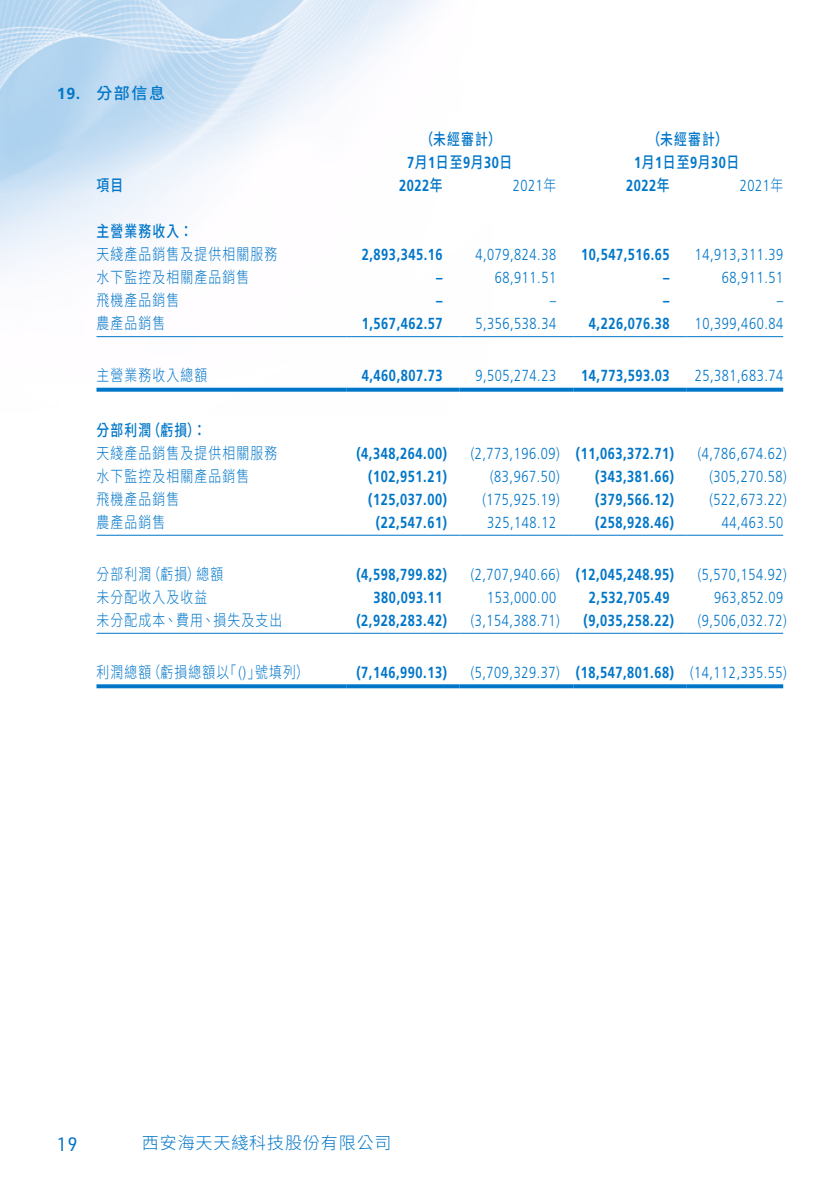
<style>
.page{position:relative;width:840px;height:1191px;background:#fff}
.page>*{position:absolute;margin:0;border:0;box-sizing:border-box;transform-origin:0 0}
.t1{font:19px "URWDIN";color:#0076c8}
.t2{font:300 17px "Source Han Sans TC";letter-spacing:.05em;color:#0076c8}
.Notes{font:300 16px "Frutiger LT Std";letter-spacing:.045em;color:#0076c8;scale:.8 1}
.Notes-2{font:700 16px "Frutiger LT Std";letter-spacing:.045em;color:#0076c8;scale:.8 1}
.Notes-3{font:300 16px "Source Han Sans TC";letter-spacing:.095em;color:#0076c8;scale:.8 1}
.Notes-4{font:500 16px "Source Han Sans TC";letter-spacing:.095em;color:#0076c8;scale:.8 1}
.Notes_HD1{font:500 16px "Source Han Sans TC";color:#0076c8}
.Notes_HD1-2{font:700 16px "Frutiger LT Std";color:#0076c8}
.s1{font-family:"Frutiger LT Std"}
.s2{font-family:"Frutiger LT Std";font-weight:700}
.s3{font-family:"Source Han Sans TC";font-weight:500}
.s4{font-family:"Source Han Sans TC"}
</style>
<div class="page">
<img style="left:0;top:0;width:784px;height:689px">
<hr style="left:96px;top:336px;width:250px;height:1px;background:#0076c8">
<hr style="left:346px;top:336px;width:113px;height:1px;background:#0076c8">
<hr style="left:459px;top:336px;width:114px;height:1px;background:#0076c8">
<hr style="left:573px;top:336px;width:113px;height:1px;background:#0076c8">
<hr style="left:686px;top:336px;width:96px;height:1px;background:#0076c8">
<svg style="left:96px;top:388px;width:250px;height:4px"></svg>
<svg style="left:346px;top:388px;width:113px;height:4px"></svg>
<svg style="left:459px;top:388px;width:114px;height:4px"></svg>
<svg style="left:573px;top:388px;width:113px;height:4px"></svg>
<svg style="left:686px;top:388px;width:96px;height:4px"></svg>
<hr style="left:96px;top:535px;width:250px;height:1px;background:#0076c8">
<hr style="left:346px;top:535px;width:113px;height:1px;background:#0076c8">
<hr style="left:459px;top:535px;width:114px;height:1px;background:#0076c8">
<hr style="left:573px;top:535px;width:113px;height:1px;background:#0076c8">
<hr style="left:686px;top:535px;width:96px;height:1px;background:#0076c8">
<hr style="left:96px;top:633px;width:250px;height:1px;background:#0076c8">
<hr style="left:346px;top:633px;width:113px;height:1px;background:#0076c8">
<hr style="left:459px;top:633px;width:114px;height:1px;background:#0076c8">
<hr style="left:573px;top:633px;width:113px;height:1px;background:#0076c8">
<hr style="left:686px;top:633px;width:96px;height:1px;background:#0076c8">
<svg style="left:96px;top:684px;width:250px;height:4px"></svg>
<svg style="left:346px;top:684px;width:113px;height:4px"></svg>
<svg style="left:459px;top:684px;width:114px;height:4px"></svg>
<svg style="left:573px;top:684px;width:113px;height:4px"></svg>
<svg style="left:686px;top:684px;width:96px;height:4px"></svg>
<p class="Notes_HD1-2" style="left:57px;top:84px;width:25px">19.</p>
<p class="Notes_HD1" style="left:96px;top:84px;width:70px">分部信息</p>
<p class="Notes-4" style="left:96px;top:176px;width:35px">項目</p>
<p class="Notes-4" style="left:96px;top:222px;width:122px">主營業務收入：</p>
<p class="Notes-3" style="left:96px;top:245px;width:227px">天綫產品銷售及提供相關服務</p>
<p class="Notes-3" style="left:96px;top:268px;width:192px">水下監控及相關產品銷售</p>
<p class="Notes-3" style="left:96px;top:291px;width:105px">飛機產品銷售</p>
<p class="Notes-3" style="left:96px;top:314px;width:87px">農產品銷售</p>
<p class="Notes-3" style="left:96px;top:366px;width:140px">主營業務收入總額</p>
<p class="Notes-4" style="left:147px;top:421px;width:74px">（虧損：(</p>
<p class="Notes-4" style="left:96px;top:421px;width:70px">分部利潤</p>
<p class="Notes-3" style="left:96px;top:444px;width:227px">天綫產品銷售及提供相關服務</p>
<p class="Notes-3" style="left:96px;top:467px;width:192px">水下監控及相關產品銷售</p>
<p class="Notes-3" style="left:96px;top:490px;width:105px">飛機產品銷售</p>
<p class="Notes-3" style="left:96px;top:513px;width:87px">農產品銷售</p>
<p class="Notes-3" style="left:147px;top:565px;width:67px">（虧損）</p>
<p class="Notes-3" style="left:196px;top:565px;width:35px">總額</p>
<p class="Notes-3" style="left:96px;top:565px;width:70px">分部利潤</p>
<p class="Notes-3" style="left:96px;top:588px;width:140px">未分配收入及收益</p>
<p class="Notes-3" style="left:96px;top:611px;width:234px">未分配成本、費用、損失及支出</p>
<p class="Notes-3" style="left:147px;top:663px;width:104px">（虧損總額以</p>
<p class="Notes-3" style="left:255px;top:663px;width:69px">號填列(</p>
<p class="Notes-3" style="left:223px;top:663px;width:48px">「<span class="s1">()</span>」</p>
<p class="Notes-3" style="left:96px;top:663px;width:70px">利潤總額</p>
<p class="Notes-4" style="left:420px;top:130px;width:102px">（未經審計）</p>
<p class="Notes-4" style="left:647px;top:130px;width:102px">（未經審計(</p>
<p class="Notes-4" style="left:407px;top:153px;width:133px">月<span class="s2">7 1</span>日至 月<span class="s2">9 30</span>日</p>
<p class="Notes-4" style="left:633px;top:153px;width:133px">月<span class="s2">1 1</span>日至 月<span class="s2">9 30</span>日</p>
<p class="Notes-2" style="left:399px;top:176px;width:56px">2022<span class="s3">年</span></p>
<p class="Notes" style="left:512px;top:177px;width:56px">2021<span class="s4">年</span></p>
<p class="Notes-2" style="left:626px;top:176px;width:56px">2022<span class="s3">年</span></p>
<p class="Notes" style="left:739px;top:177px;width:56px">2021<span class="s4">年</span></p>
<p class="Notes-2" style="left:361px;top:245px;width:102px">2,893,345.16</p>
<p class="Notes" style="left:475px;top:246px;width:102px">4,079,824.38</p>
<p class="Notes-2" style="left:581px;top:245px;width:112px">10,547,516.65</p>
<p class="Notes" style="left:694px;top:246px;width:112px">14,913,311.39</p>
<p class="Notes-2" style="left:436px;top:268px;width:9px">–</p>
<p class="Notes" style="left:494px;top:269px;width:78px">68,911.51</p>
<p class="Notes-2" style="left:663px;top:268px;width:10px">–</p>
<p class="Notes" style="left:721px;top:269px;width:78px">68,911.51</p>
<p class="Notes-2" style="left:436px;top:291px;width:9px">–</p>
<p class="Notes" style="left:549px;top:292px;width:10px">–</p>
<p class="Notes-2" style="left:663px;top:291px;width:10px">–</p>
<p class="Notes" style="left:776px;top:292px;width:10px">–</p>
<p class="Notes-2" style="left:361px;top:314px;width:102px">1,567,462.57</p>
<p class="Notes" style="left:475px;top:315px;width:102px">5,356,538.34</p>
<p class="Notes-2" style="left:588px;top:314px;width:102px">4,226,076.38</p>
<p class="Notes" style="left:694px;top:315px;width:112px">10,399,460.84</p>
<p class="Notes-2" style="left:361px;top:366px;width:102px">4,460,807.73</p>
<p class="Notes" style="left:475px;top:367px;width:102px">9,505,274.23</p>
<p class="Notes-2" style="left:581px;top:366px;width:112px">14,773,593.03</p>
<p class="Notes" style="left:694px;top:367px;width:112px">25,381,683.74</p>
<p class="Notes-2" style="left:356px;top:444px;width:115px">)4,348,264.00(</p>
<p class="Notes" style="left:470px;top:444px;width:113px">)2,773,196.09(</p>
<p class="Notes-2" style="left:575px;top:444px;width:124px">)11,063,372.71(</p>
<p class="Notes" style="left:697px;top:444px;width:113px">)4,786,674.62(</p>
<p class="Notes-2" style="left:368px;top:467px;width:100px">)102,951.21(</p>
<p class="Notes" style="left:490px;top:467px;width:88px">)83,967.50(</p>
<p class="Notes-2" style="left:595px;top:467px;width:100px">)343,381.66(</p>
<p class="Notes" style="left:709px;top:467px;width:98px">)305,270.58(</p>
<p class="Notes-2" style="left:368px;top:490px;width:100px">)125,037.00(</p>
<p class="Notes" style="left:482px;top:490px;width:98px">)175,925.19(</p>
<p class="Notes-2" style="left:595px;top:490px;width:100px">)379,566.12(</p>
<p class="Notes" style="left:709px;top:490px;width:98px">)522,673.22(</p>
<p class="Notes-2" style="left:376px;top:513px;width:90px">)22,547.61(</p>
<p class="Notes" style="left:487px;top:513px;width:88px">325,148.12</p>
<p class="Notes-2" style="left:595px;top:513px;width:100px">)258,928.46(</p>
<p class="Notes" style="left:721px;top:513px;width:78px">44,463.50</p>
<p class="Notes-2" style="left:356px;top:565px;width:115px">)4,598,799.82(</p>
<p class="Notes" style="left:470px;top:565px;width:113px">)2,707,940.66(</p>
<p class="Notes-2" style="left:575px;top:565px;width:124px">)12,045,248.95(</p>
<p class="Notes" style="left:697px;top:565px;width:113px">)5,570,154.92(</p>
<p class="Notes-2" style="left:373px;top:588px;width:88px">380,093.11</p>
<p class="Notes" style="left:487px;top:588px;width:88px">153,000.00</p>
<p class="Notes-2" style="left:588px;top:588px;width:102px">2,532,705.49</p>
<p class="Notes" style="left:713px;top:588px;width:88px">963,852.09</p>
<p class="Notes-2" style="left:356px;top:611px;width:115px">)2,928,283.42(</p>
<p class="Notes" style="left:470px;top:611px;width:113px">)3,154,388.71(</p>
<p class="Notes-2" style="left:583px;top:611px;width:115px">)9,035,258.22(</p>
<p class="Notes" style="left:697px;top:611px;width:113px">)9,506,032.72(</p>
<p class="Notes-2" style="left:356px;top:663px;width:115px">)7,146,990.13(</p>
<p class="Notes" style="left:470px;top:663px;width:113px">)5,709,329.37(</p>
<p class="Notes-2" style="left:575px;top:663px;width:124px">)18,547,801.68(</p>
<p class="Notes" style="left:689px;top:663px;width:122px">)14,112,335.55(</p>
<p class="t1" style="left:57px;top:1131px;width:22px">19</p>
<p class="t2" style="left:142px;top:1133px;width:251px">西安海天天綫科技股份有限公司</p>
</div>
